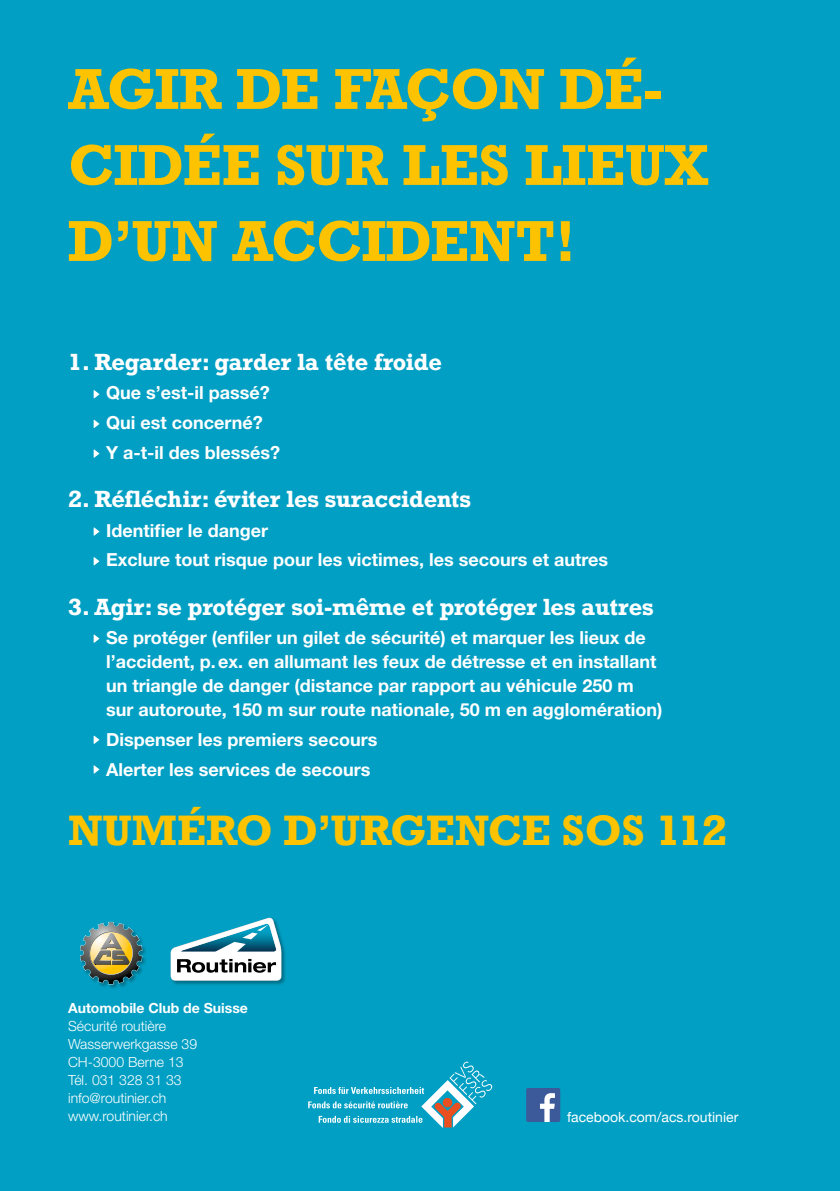
<style>
.page{position:relative;width:840px;height:1191px;background:#fff}
.page>*{position:absolute;margin:0;border:0;box-sizing:border-box;transform-origin:0 0}
.t1{font:700 54px/76px "Rockwell";color:#fdc300}
.t2{font:700 40px "Rockwell";color:#fdc300}
.t3{font:700 22px "Rockwell";letter-spacing:-.01em;color:#fff}
.t4{font:700 18px/29.6px "Helvetica Neue LT Std";color:#fff}
.t5{font:300 14px/18px "Helvetica Neue LT Std";color:#fff}
.t6{font:14px "Helvetica Neue";color:#fff}
.t7{font:700 14px "Helvetica Neue LT Std";color:#fff}
</style>
<div class="page">
<div style="left:0;top:0;width:839px;height:1191px;background:#009fc3"></div>
<svg style="left:94px;top:390px;width:5px;height:8px"></svg>
<svg style="left:94px;top:420px;width:5px;height:8px"></svg>
<svg style="left:94px;top:449px;width:5px;height:9px"></svg>
<svg style="left:94px;top:527px;width:5px;height:9px"></svg>
<svg style="left:94px;top:557px;width:5px;height:8px"></svg>
<svg style="left:94px;top:634px;width:5px;height:9px"></svg>
<svg style="left:94px;top:735px;width:5px;height:9px"></svg>
<svg style="left:94px;top:765px;width:5px;height:8px"></svg>
<div style="left:79px;top:917px;width:207px;height:72px;background:#000;opacity:.3"></div>
<svg style="left:170px;top:917px;width:111px;height:63px"></svg>
<img style="left:80px;top:922px;width:62px;height:62px">
<svg style="left:308px;top:1061px;width:184px;height:67px"></svg>
<div style="left:526px;top:1088px;width:34px;height:34px;background:#3c5a99;border-radius:2px"></div>
<svg style="left:540px;top:1093px;width:14px;height:29px"></svg>
<h1 class="t1" style="left:68px;top:50px;width:641px">AGIR DE FAÇON DÉ-<br>CIDÉE SUR LES LIEUX<br>D’UN ACCIDENT!</h1>
<p class="t3" style="left:68px;top:347px;width:375px">1. Regarder: garder la tête froide</p>
<p class="t4" style="left:106px;top:378px;width:175px">Que s’est-il passé?<br>Qui est concerné?<br>Y a-t-il des blessés?</p>
<p class="t3" style="left:68px;top:485px;width:404px">2. Réfléchir: éviter les suraccidents</p>
<p class="t4" style="left:106px;top:515px;width:503px">Identifier le danger<br>Exclure tout risque pour les victimes, les secours et autres</p>
<p class="t3" style="left:68px;top:592px;width:586px">3. Agir: se protéger soi-même et protéger les autres</p>
<p class="t4" style="left:106px;top:625px;width:557px;line-height:24px">Se protéger (enfiler un gilet de sécurité) et marquer les lieux de l’accident, p.ex. en allumant les feux de détresse et en installant un triangle de danger (distance par rapport au véhicule 250 m sur autoroute, 150 m sur route nationale, 50 m en agglomération)</p>
<p class="t4" style="left:106px;top:724px;width:272px">Dispenser les premiers secours<br>Alerter les services de secours</p>
<h2 class="t2" style="left:68px;top:805px;width:660px">NUMÉRO D’URGENCE SOS 112</h2>
<p class="t7" style="left:68px;top:999px;width:181px">Automobile Club de Suisse</p>
<p class="t5" style="left:68px;top:1017px;width:130px">Sécurité routière<br>Wasserwerkgasse 39<br>CH-3000 Berne 13<br>Tél. 031 328 31 33 info@routinier.ch www.routinier.ch</p>
<p class="t6" style="left:566px;top:1107px;width:173px">facebook.com/acs.routinier</p>
</div>
